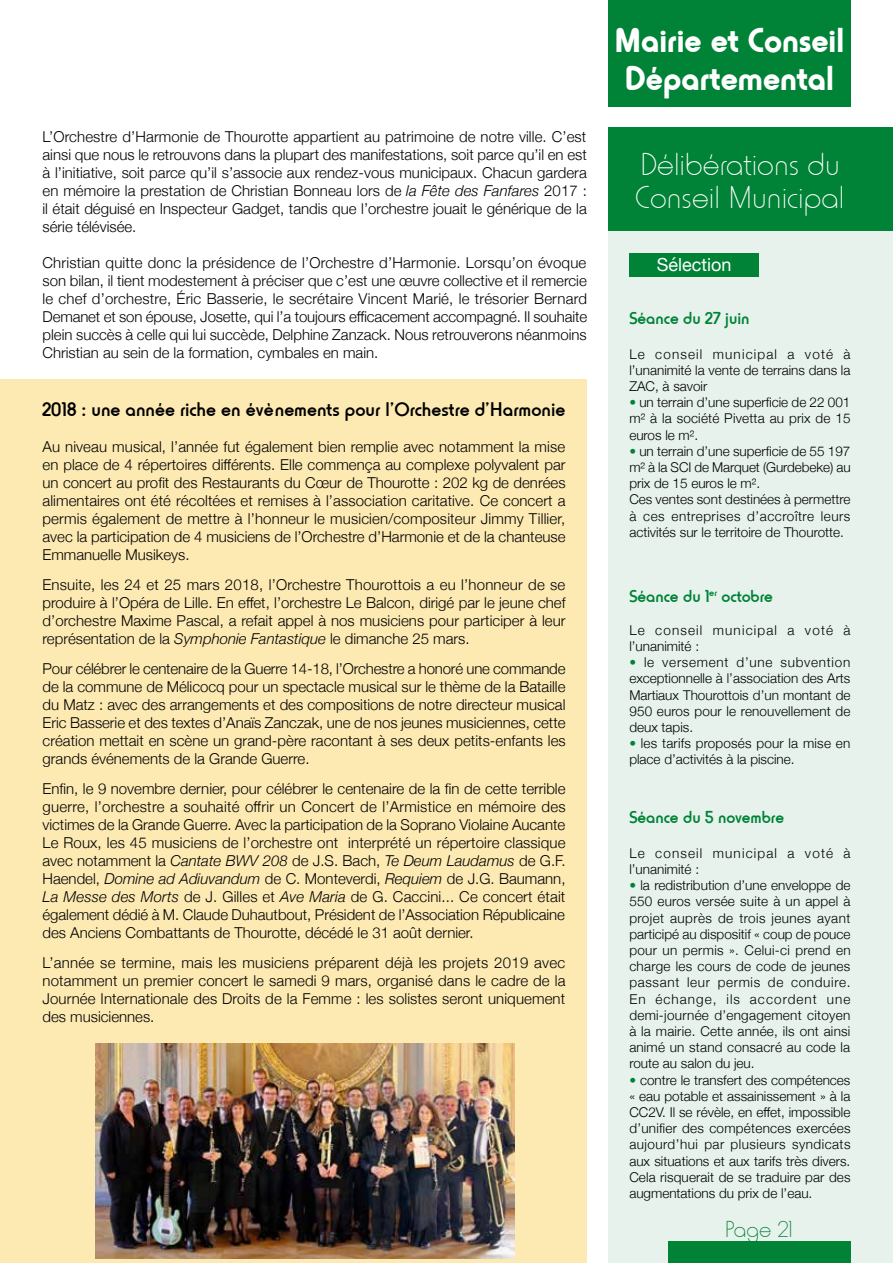
<style>
.page{position:relative;width:893px;height:1263px;background:#fff}
.page>*{position:absolute;margin:0;border:0;box-sizing:border-box;transform-origin:0 0}
.t1{font:700 36px/37.5px "Horatio D";color:#fff}
.t2{font:33px/33px "Horatio D Ligh";color:#fff}
.t3{font:24px "Horatio D Ligh";letter-spacing:-.015em;color:#008237}
.t4{font:500 20.55px "Horatio D";color:#000}
.t5{font:500 18px "Horatio D";color:#008237}
.t6{font:18px "Helvetica Neue";color:#fff}
.t7{font:300 15px/18px "Helvetica Neue";color:#000;text-align:justify}
.t8{font:300 13.5px/16.2px "Helvetica Neue";color:#000;text-align:justify}
.t9{font:300 13.5px/16.2px "Helvetica Neue";letter-spacing:.085em;color:#000}
.s1{font-style:italic}
.s2{color:#008237}
</style>
<div class="page">
<div style="left:0;top:379px;width:587px;height:884px;background:#fdeab3"></div>
<div style="left:608px;top:231px;width:285px;height:1032px;background:#e6f2eb"></div>
<div style="left:668px;top:1242px;width:182px;height:21px;background:#008237"></div>
<div style="left:608px;top:128px;width:285px;height:103px;background:#008237"></div>
<img style="left:96px;top:1043px;width:418px;height:216px">
<div style="left:629px;top:253px;width:130px;height:24px;background:#008237"></div>
<div style="left:608px;top:0;width:242px;height:106px;background:#008237"></div>
<p class="t7" style="left:43px;top:127px;width:546px">L’Orchestre d’Harmonie de Thourotte appartient au patrimoine de notre ville. C’est ainsi que nous le retrouvons dans la plupart des manifestations, soit parce qu’il en est à l’initiative, soit parce qu’il s’associe aux rendez-vous municipaux. Chacun gardera en mémoire la prestation de Christian Bonneau lors de <span class="s1">la Fête des Fanfares</span> 2017 : il était déguisé en Inspecteur Gadget, tandis que l’orchestre jouait le générique de la série télévisée.</p>
<p class="t7" style="left:43px;top:253px;width:546px">Christian quitte donc la présidence de l’Orchestre d’Harmonie. Lorsqu’on évoque son bilan, il tient modestement à préciser que c’est une œuvre collective et il remercie le chef d’orchestre, Éric Basserie, le secrétaire Vincent Marié, le trésorier Bernard Demanet et son épouse, Josette, qui l’a toujours efficacement accompagné. Il souhaite plein succès à celle qui lui succède, Delphine Zanzack. Nous retrouverons néanmoins Christian au sein de la formation, cymbales en main.</p>
<h3 class="t4" style="left:43px;top:397px;width:524px">2018 : une année riche en évènements pour l’Orchestre d’Harmonie</h3>
<p class="t7" style="left:43px;top:437px;width:525px">Au niveau musical, l’année fut également bien remplie avec notamment la mise en place de 4 répertoires différents. Elle commença au complexe polyvalent par un concert au profit des Restaurants du Cœur de Thourotte : 202 kg de denrées alimentaires ont été récoltées et remises à l’association caritative. Ce concert a permis également de mettre à l’honneur le musicien/compositeur Jimmy Tillier, avec la participation de 4 musiciens de l’Orchestre d’Harmonie et de la chanteuse Emmanuelle Musikeys.</p>
<p class="t7" style="left:43px;top:575px;width:524px">Ensuite, les 24 et 25 mars 2018, l’Orchestre Thourottois a eu l’honneur de se produire à l’Opéra de Lille. En effet, l’orchestre Le Balcon, dirigé par le jeune chef d’orchestre Maxime Pascal, a refait appel à nos musiciens pour participer à leur représentation de la <span class="s1">Symphonie Fantastique</span> le dimanche 25 mars.</p>
<p class="t7" style="left:43px;top:659px;width:525px">Pour célébrer le centenaire de la Guerre 14-18, l’Orchestre a honoré une commande de la commune de Mélicocq pour un spectacle musical sur le thème de la Bataille du Matz : avec des arrangements et des compositions de notre directeur musical Eric Basserie et des textes d’Anaïs Zanczak, une de nos jeunes musiciennes, cette création mettait en scène un grand-père racontant à ses deux petits-enfants les grands événements de la Grande Guerre.</p>
<p class="t7" style="left:42px;top:779px;width:525px">Enfin, le 9 novembre dernier, pour célébrer le centenaire de la fin de cette terrible guerre, l’orchestre a souhaité offrir un Concert de l’Armistice en mémoire des victimes de la Grande Guerre. Avec la participation de la Soprano Violaine Aucante Le Roux, les 45 musiciens de l’orchestre ont interprété un répertoire classique avec notamment la <span class="s1">Cantate BWV 208</span> de J.S. Bach, <span class="s1">Te Deum Laudamus</span> de G.F.<br>Haendel, <span class="s1">Domine ad Adiuvandum</span> de C. Monteverdi, <span class="s1">Requiem</span> de J.G. Baumann, <span class="s1">La Messe des Morts</span> de J. Gilles et <span class="s1">Ave Maria</span> de G. Caccini... Ce concert était également dédié à M. Claude Duhautbout, Président de l’Association Républicaine des Anciens Combattants de Thourotte, décédé le 31 août dernier.</p>
<p class="t7" style="left:42px;top:953px;width:524px">L’année se termine, mais les musiciens préparent déjà les projets 2019 avec notamment un premier concert le samedi 9 mars, organisé dans le cadre de la Journée Internationale des Droits de la Femme : les solistes seront uniquement des musiciennes.</p>
<h1 class="t1" style="left:614px;top:22px;width:231px">Mairie et Conseil<br>Départemental</h1>
<h2 class="t2" style="left:635px;top:148px;width:211px">Délibérations du<br>Conseil Municipal</h2>
<p class="t6" style="left:657px;top:251px;width:76px">Sélection</p>
<p class="t5" style="left:629px;top:308px;width:122px">Séance du 27 juin</p>
<p class="t8" style="left:629px;top:345px;width:223px">Le conseil municipal a voté à l’unanimité la vente de terrains dans la ZAC, à savoir</p>
<p class="t8" style="left:629px;top:393px;width:223px"><span class="s2">•</span> un terrain d’une superficie de 22 001 m² à la société Pivetta au prix de 15 euros le m².</p>
<p class="t8" style="left:629px;top:442px;width:223px;text-align:left"><span class="s2">•</span> un terrain d’une superficie de 55 197 m² à la SCI de Marquet (Gurdebeke) au prix de 15 euros le m².<br>Ces ventes sont destinées à permettre à ces entreprises d’accroître leurs activités sur le territoire de Thourotte.</p>
<p class="t5" style="left:629px;top:586px;width:145px">Séance du 1<sup>er</sup> octobre</p>
<p class="t9" style="left:629px;top:621px;width:223px">Le conseil municipal a voté à l’unanimité :</p>
<p class="t8" style="left:629px;top:653px;width:223px"><span class="s2">•</span> le versement d’une subvention exceptionnelle à l’association des Arts Martiaux Thourottois d’un montant de 950 euros pour le renouvellement de deux tapis.</p>
<p class="t8" style="left:629px;top:734px;width:222px"><span class="s2">•</span> les tarifs proposés pour la mise en place d’activités à la piscine.</p>
<p class="t5" style="left:629px;top:807px;width:156px">Séance du 5 novembre</p>
<p class="t9" style="left:629px;top:844px;width:223px">Le conseil municipal a voté à l’unanimité :</p>
<p class="t8" style="left:629px;top:876px;width:223px"><span class="s2">•</span> la redistribution d’une enveloppe de 550 euros versée suite à un appel à projet auprès de trois jeunes ayant participé au dispositif « coup de pouce pour un permis ». Celui-ci prend en charge les cours de code de jeunes passant leur permis de conduire.<br>En échange, ils accordent une demi-journée d’engagement citoyen à la mairie. Cette année, ils ont ainsi animé un stand consacré au code la route au salon du jeu.</p>
<p class="t8" style="left:629px;top:1070px;width:223px"><span class="s2">•</span> contre le transfert des compétences « eau potable et assainissement » à la CC2V. Il se révèle, en effet, impossible d’unifier des compétences exercées aujourd’hui par plusieurs syndicats aux situations et aux tarifs très divers.<br>Cela risquerait de se traduire par des augmentations du prix de l’eau.</p>
<h3 class="t3" style="left:725px;top:1216px;width:70px">Page 21</h3>
</div>
